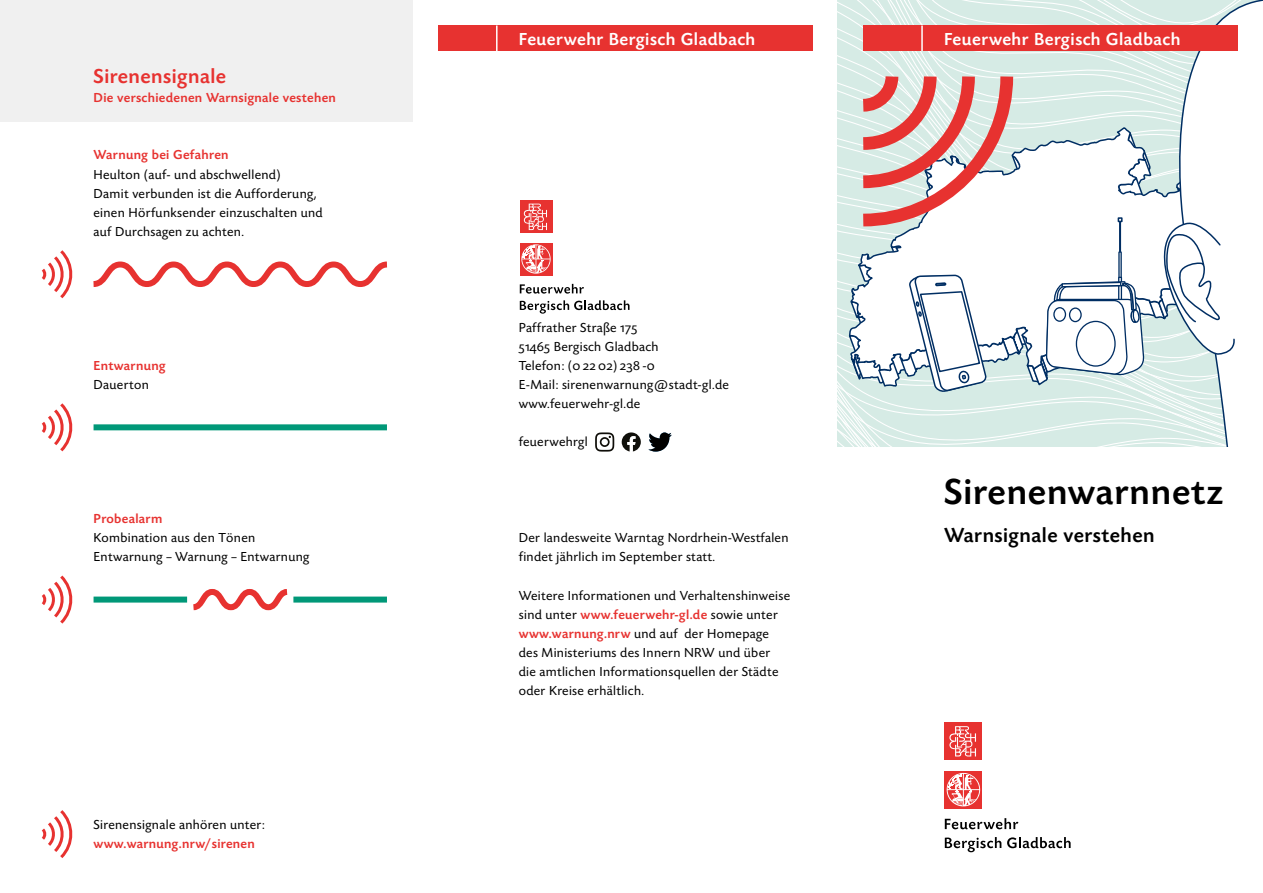
<style>
.page{position:relative;width:1263px;height:893px;background:#fff}
.page>*{position:absolute;margin:0;border:0;box-sizing:border-box;transform-origin:0 0}
.t1{font:500 37.5px "Today Sans Now Pro";letter-spacing:.025em;color:#000}
.t2{font:500 21px "Today Sans Now Pro";letter-spacing:.025em;color:#000}
.t3{font:500 21px "Today Sans Now Pro";letter-spacing:.025em;color:#e73230}
.t4{font:500 18px "Today Sans Now Pro";letter-spacing:.03em;color:#fff}
.t5{font:13.5px/19.2px "Today Sans Now Pro";letter-spacing:.025em;color:#000}
.t6{font:500 13.5px "Today Sans Now Pro";letter-spacing:.025em;color:#e73230}
.s1{font-weight:500;color:#e73230}
</style>
<div class="page">
<div style="left:0;top:0;width:412px;height:121px;background:#f0f0f0"></div>
<svg style="left:595px;top:432px;width:19px;height:20px"></svg>
<svg style="left:622px;top:432px;width:19px;height:20px"></svg>
<svg style="left:648px;top:432px;width:24px;height:20px"></svg>
<svg style="left:945px;top:818px;width:73px;height:11px"></svg>
<svg style="left:945px;top:837px;width:56px;height:15px"></svg>
<svg style="left:1007px;top:837px;width:63px;height:11px"></svg>
<div style="left:945px;top:723px;width:37px;height:37px;background:#e73230"></div>
<div style="left:945px;top:771px;width:37px;height:37px;background:#e73230"></div>
<svg style="left:949px;top:726px;width:27px;height:31px"></svg>
<svg style="left:947px;top:773px;width:33px;height:33px"></svg>
<svg style="left:838px;top:0;width:425px;height:446px"></svg>
<svg style="left:41px;top:575px;width:32px;height:49px"></svg>
<svg style="left:41px;top:810px;width:32px;height:48px"></svg>
<svg style="left:41px;top:250px;width:32px;height:49px"></svg>
<svg style="left:41px;top:403px;width:32px;height:49px"></svg>
<div style="left:863px;top:26px;width:374px;height:25px;background:#e73230"></div>
<div style="left:438px;top:26px;width:374px;height:25px;background:#e73230"></div>
<hr style="left:921px;top:26px;width:2px;height:25px;background:#fff">
<svg style="left:496px;top:26px;width:1px;height:25px"></svg>
<div style="left:94px;top:424px;width:293px;height:6px;background:#009878"></div>
<div style="left:94px;top:597px;width:93px;height:6px;background:#009878"></div>
<div style="left:293px;top:597px;width:94px;height:6px;background:#009878"></div>
<svg style="left:93px;top:261px;width:294px;height:26px"></svg>
<svg style="left:187px;top:589px;width:101px;height:22px"></svg>
<svg style="left:520px;top:284px;width:64px;height:10px"></svg>
<svg style="left:520px;top:300px;width:109px;height:14px"></svg>
<div style="left:520px;top:201px;width:32px;height:32px;background:#e73230"></div>
<div style="left:520px;top:243px;width:32px;height:32px;background:#e73230"></div>
<svg style="left:524px;top:204px;width:23px;height:26px"></svg>
<svg style="left:521px;top:244px;width:30px;height:30px"></svg>
<h2 class="t3" style="left:94px;top:64px;width:134px">Sirenensignale</h2>
<p class="t6" style="left:94px;top:90px;width:244px">Die verschiedenen Warnsignale vestehen</p>
<p class="t6" style="left:94px;top:147px;width:136px">Warnung bei Gefahren</p>
<p class="t5" style="left:94px;top:165px;width:231px">Heulton (auf- und abschwellend)<br>Damit verbunden ist die Aufforderung, einen Hörfunksender einzuschalten und auf Durchsagen zu achten.</p>
<p class="t6" style="left:94px;top:358px;width:74px">Entwarnung</p>
<p class="t5" style="left:94px;top:375px;width:57px">Dauerton</p>
<p class="t6" style="left:94px;top:511px;width:70px">Probealarm</p>
<p class="t5" style="left:94px;top:528px;width:217px">Kombination aus den Tönen<br>Entwarnung – Warnung – Entwarnung</p>
<p class="t5" style="left:94px;top:815px;width:173px">Sirenensignale anhören unter:</p>
<p class="t6" style="left:94px;top:836px;width:163px">www.warnung.nrw/sirenen</p>
<h3 class="t4" style="left:519px;top:28px;width:238px">Feuerwehr Bergisch Gladbach</h3>
<h3 class="t4" style="left:944px;top:28px;width:238px">Feuerwehr Bergisch Gladbach</h3>
<p class="t5" style="left:519px;top:318px;width:212px">Paffrather Straße 175<br>51465 Bergisch Gladbach<br>Telefon: (0 22 02) 238 -0<br>E-Mail: sirenenwarnung@stadt-gl.de www.feuerwehr-gl.de</p>
<p class="t5" style="left:519px;top:432px;width:70px">feuerwehrgl</p>
<p class="t5" style="left:519px;top:528px;width:271px">Der landesweite Warntag Nordrhein-Westfalen findet jährlich im September statt.</p>
<p class="t5" style="left:519px;top:586px;width:273px">Weitere Informationen und Verhaltenshinweise sind unter <span class="s1">www.feuerwehr-gl.de</span> sowie unter <span class="s1">www.warnung.nrw</span> und auf der Homepage des Ministeriums des Innern NRW und über die amtlichen Informationsquellen der Städte oder Kreise erhältlich.</p>
<h1 class="t1" style="left:944px;top:470px;width:281px">Sirenenwarnnetz</h1>
<h2 class="t2" style="left:944px;top:523px;width:212px">Warnsignale verstehen</h2>
</div>
